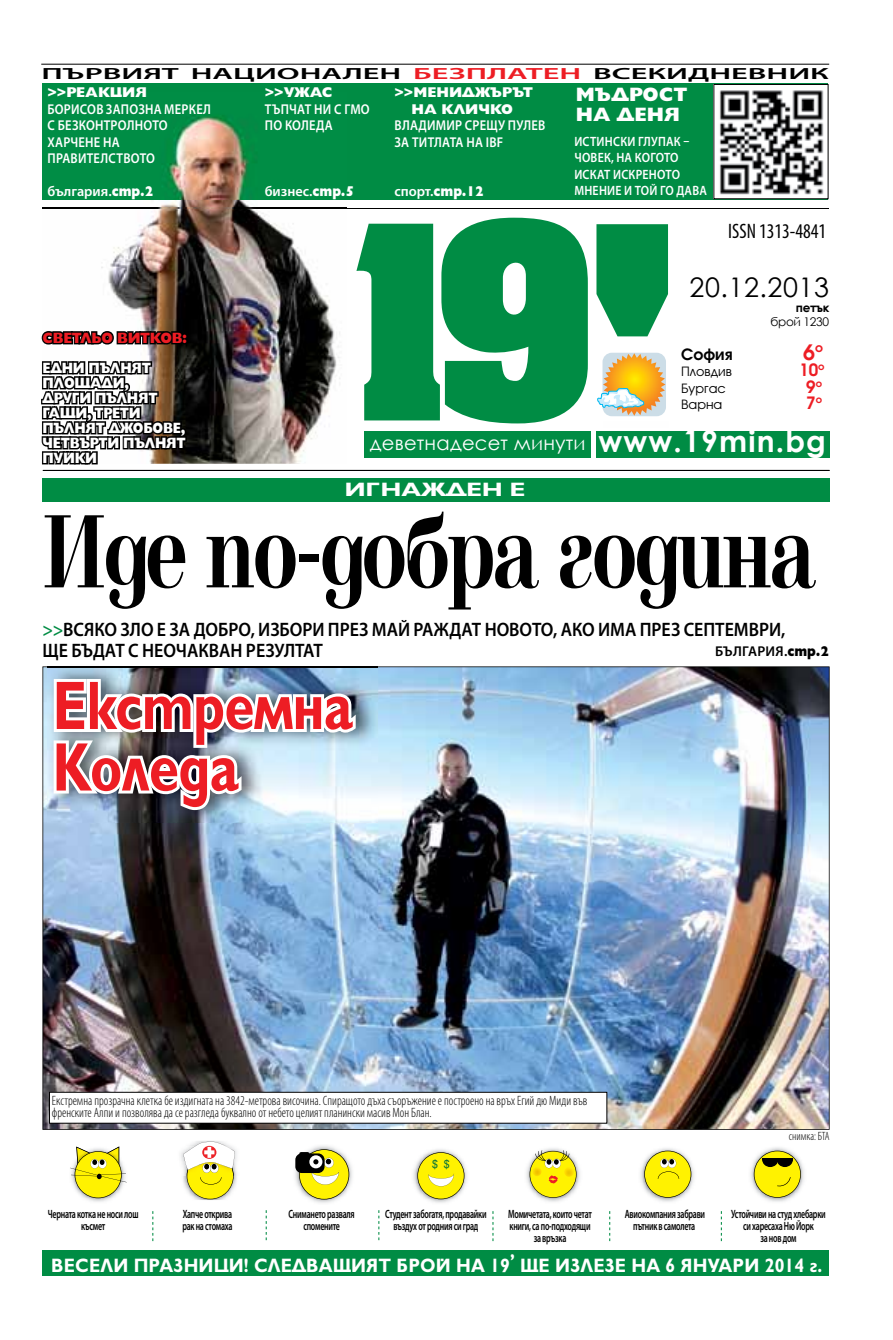
<style>
.page{position:relative;width:893px;height:1340px;background:#fff}
.page>*{position:absolute;margin:0;border:0;box-sizing:border-box;transform-origin:0 0}
.t1{font:700 108px "Elfin CYR";letter-spacing:-.025em;color:#000;scale:.74 1}
.t2{font:700 69px/61.5px "Gilt";letter-spacing:-.01em;color:#ed1d24;scale:.79 1}
.t3{font:27px "Century Gothic";letter-spacing:.02em;color:#000}
.t4{font:700 22.35px "Avanti CYR";color:#ed1d24}
.t5{font:condensed 21px "Myriad Pro";color:#000;scale:.95 1}
.t6{font:600 19.5px/21px "Myriad Pro";color:#000;scale:.92 1}
.t7{font:700 19.5px "Gilt";letter-spacing:.01em;color:#fff;scale:.91 1}
.t8{font:19.5px "Century Gothic";letter-spacing:.01em;color:#fff}
.t9{font:800 19.5px/19.5px "Gilt";color:#fff}
.t10{font:700 19.5px "Gilt";letter-spacing:-.01em;color:#fff;scale:1.3 1}
.t11{font:700 17.85px "Avanti CYR";color:#ed1d24}
.t12{font:700 16.35px "Avanti CYR";color:#000}
.t13{font:600 16.2px "Myriad Pro";color:#000;scale:2 1}
.t14{font:800 15px/15px "Gilt";letter-spacing:-.02em;color:#fff;scale:.86 1}
.t15{font:800 15px "Gilt";letter-spacing:-.02em;color:#ed1d24;scale:.93 1}
.t16{font:600 14.25px/16.5px "Myriad Pro";letter-spacing:.02em;color:#fff;scale:.88 1}
.t17{font:800 14.25px/16.5px "Gilt";color:#fff;text-align:center}
.t18{font:600 14.25px "Myriad Pro";letter-spacing:.02em;color:#fff}
.t19{font:600 14.25px "Myriad Pro";color:#fff}
.t20{font:600 14.25px "Myriad Pro";letter-spacing:.02em;color:#000}
.t21{font:300 condensed 13.5px/12px "Myriad Pro";color:#000;scale:.95 1}
.t22{font:600 13.5px/16.5px "Myriad Pro";letter-spacing:.02em;color:#fff;scale:.88 1}
.t23{font:13.35px "Avanti CYR";color:#000}
.t24{font:600 12px/12px "Myriad Pro";letter-spacing:-.03em;color:#000;text-align:center;scale:.66 1}
.t25{font:300 condensed 12px "Myriad Pro";color:#000;scale:.95 1}
.t26{font:12px "Century Gothic";letter-spacing:-.03em;color:#000}
.t27{font:700 12px "Century Gothic";letter-spacing:-.03em;color:#000}
.s1{color:#ed1d24}
.s2{font-family:"Gilt";font-weight:800}
.s3{font-weight:700;font-size:29.85px}
.s4{color:#008c44}
</style>
<div class="page">
<svg style="left:602px;top:353px;width:64px;height:63px"></svg>
<img style="left:603px;top:353px;width:62px;height:63px">
<svg style="left:597px;top:388px;width:47px;height:21px"></svg>
<svg style="left:596px;top:224px;width:72px;height:112px;background:#1e995a"></svg>
<hr style="left:43px;top:470px;width:786px;height:1px;background:#000">
<div style="left:364px;top:431px;width:465px;height:27px;background:#008c44"></div>
<div style="left:591px;top:426px;width:5px;height:34px;background:#fff"></div>
<hr style="left:43px;top:208px;width:786px;height:1px;background:#000">
<div style="left:43px;top:83px;width:785px;height:117px;background:#008c44"></div>
<svg style="left:356px;top:218px;width:232px;height:205px"></svg>
<hr style="left:41px;top:64px;width:788px;height:1px;background:#000">
<img style="left:43px;top:116px;width:304px;height:348px">
<img style="left:43px;top:208px;width:304px;height:1px">
<div style="left:714px;top:84px;width:114px;height:115px;background:#fff"></div>
<img style="left:719px;top:90px;width:105px;height:105px">
<svg style="left:41px;top:326px;width:147px;height:21px"></svg>
<div style="left:182px;top:333px;width:6px;height:7px;border:3px solid #000;border-radius:50%"></div>
<svg style="left:41px;top:356px;width:147px;height:115px"></svg>
<img style="left:42px;top:666px;width:788px;height:463px">
<img style="left:640px;top:1148px;width:54px;height:54px">
<svg style="left:644px;top:1150px;width:47px;height:47px;background:#e8df3a"></svg>
<img style="left:526px;top:1148px;width:54px;height:54px">
<svg style="left:529px;top:1150px;width:48px;height:47px;background:#e6d83e"></svg>
<img style="left:413px;top:1149px;width:54px;height:54px">
<img style="left:85px;top:1198px;width:27px;height:4px">
<svg style="left:70px;top:1146px;width:57px;height:52px"></svg>
<img style="left:295px;top:1146px;width:57px;height:57px">
<div style="left:295px;top:1153px;width:30px;height:19px;background:#000;border-radius:6px"></div>
<svg style="left:299px;top:1149px;width:50px;height:50px"></svg>
<svg style="left:152px;top:1211px;width:1px;height:30px"></svg>
<svg style="left:266px;top:1210px;width:1px;height:30px"></svg>
<svg style="left:378px;top:1210px;width:1px;height:30px"></svg>
<svg style="left:493px;top:1211px;width:1px;height:30px"></svg>
<svg style="left:609px;top:1211px;width:1px;height:30px"></svg>
<svg style="left:721px;top:1211px;width:1px;height:30px"></svg>
<img style="left:235px;top:1175px;width:2px;height:10px">
<img style="left:181px;top:1149px;width:56px;height:26px">
<svg style="left:183px;top:1141px;width:52px;height:58px"></svg>
<img style="left:47px;top:668px;width:330px;height:154px">
<img style="left:47px;top:666px;width:330px;height:2px">
<img style="left:51px;top:676px;width:310px;height:137px">
<img style="left:750px;top:1147px;width:54px;height:55px">
<svg style="left:754px;top:1150px;width:47px;height:47px;background:#d5cd32"></svg>
<hr style="left:762px;top:1158px;width:31px;height:1px;background:#000">
<div style="left:49px;top:1092px;width:558px;height:31px;background:#fff"></div>
<div style="left:49px;top:1091px;width:558px;height:32px;border:1px solid #000"></div>
<div style="left:42px;top:478px;width:787px;height:23px;background:#008c44"></div>
<div style="left:42px;top:1250px;width:787px;height:26px;background:#008c44"></div>
<svg style="left:417px;top:1152px;width:47px;height:47px;background:#ede542"></svg>
<h3 class="t13" style="left:42px;top:63px;width:395px">ПЪРВИЯТ НАЦИОНАЛЕН <span class="s1">БЕЗПЛАТЕН</span> ВСЕКИДНЕВНИК</h3>
<p class="t17" style="left:47px;top:84px;width:101px">&gt;&gt;РЕАКЦИЯ</p>
<p class="t16" style="left:48px;top:100px;width:187px">БОРИСОВ ЗАПОЗНА МЕРКЕЛ<br>С БЕЗКОНТРОЛНОТО<br>ХАРЧЕНЕ НА<br>ПРАВИТЕЛСТВОТО</p>
<p class="t19" style="left:47px;top:182px;width:108px">българия.<span class="s2">стр.2</span></p>
<p class="t15" style="left:43px;top:329px;width:157px">СВЕТЛЬО ВИТКОВ:</p>
<p class="t14" style="left:43px;top:360px;width:168px">ЕДНИ ПЪЛНЯТ<br>ПЛОЩАДИ,<br>ДРУГИ ПЪЛНЯТ<br>ГАЩИ, ТРЕТИ<br>ПЪЛНЯТ ДЖОБОВЕ,<br>ЧЕТВЪРТИ ПЪЛНЯТ<br>ПУЙКИ</p>
<p class="t17" style="left:265px;top:84px;width:69px">&gt;&gt;УЖАС</p>
<p class="t16" style="left:265px;top:100px;width:121px">ТЪПЧАТ НИ С ГМО<br>ПО КОЛЕДА</p>
<p class="t18" style="left:265px;top:182px;width:91px">бизнес.<span class="s2">стр.5</span></p>
<p class="t17" style="left:394px;top:84px;width:140px">&gt;&gt;МЕНИДЖЪРЪТ<br>НА КЛИЧКО</p>
<p class="t16" style="left:394px;top:117px;width:173px">ВЛАДИМИР СРЕЩУ ПУЛЕВ<br>ЗА ТИТЛАТА НА IBF</p>
<p class="t18" style="left:394px;top:182px;width:91px">спорт.<span class="s2">стр.12</span></p>
<h3 class="t9" style="left:576px;top:85px;width:113px">МЪДРОСТ<br>НА ДЕНЯ</h3>
<p class="t22" style="left:574px;top:133px;width:152px">ИСТИНСКИ ГЛУПАК –<br>ЧОВЕК, НА КОГОТО<br>ИСКАТ ИСКРЕНОТО<br>МНЕНИЕ И ТОЙ ГО ДАВА</p>
<h3 class="t5" style="left:728px;top:218px;width:104px">ISSN 1313-4841</h3>
<h3 class="t3" style="left:690px;top:268px;width:141px">20.12.2013</h3>
<p class="t27" style="left:796px;top:298px;width:35px">петък</p>
<p class="t26" style="left:771px;top:313px;width:60px">брой 1230</p>
<h3 class="t12" style="left:681px;top:344px;width:53px">София</h3>
<h3 class="t4" style="left:803px;top:338px;width:21px">6<sup>о</sup></h3>
<p class="t23" style="left:681px;top:364px;width:52px">Пловдив</p>
<h3 class="t11" style="left:799px;top:359px;width:27px">10<sup>о</sup></h3>
<p class="t23" style="left:681px;top:380px;width:46px">Бургас</p>
<h3 class="t11" style="left:806px;top:375px;width:17px">9<sup>о</sup></h3>
<p class="t23" style="left:681px;top:397px;width:43px">Варна</p>
<h3 class="t11" style="left:806px;top:392px;width:17px">7<sup>о</sup></h3>
<h3 class="t8" style="left:370px;top:429px;width:458px">деветнадесет минути <span class="s3">www.19min.bg</span></h3>
<h3 class="t10" style="left:344px;top:479px;width:141px">ИГНАЖДЕН Е</h3>
<h1 class="t1" style="left:43px;top:493px;width:1048px">Иде по-добра година</h1>
<h3 class="t6" style="left:42px;top:618px;width:809px"><span class="s4">&gt;&gt;</span>ВСЯКО ЗЛО Е ЗА ДОБРО, ИЗБОРИ ПРЕЗ МАЙ РАЖДАТ НОВОТО, АКО ИМА ПРЕЗ СЕПТЕМВРИ,<br>ЩЕ БЪДАТ С НЕОЧАКВАН РЕЗУЛТАТ</h3>
<p class="t20" style="left:715px;top:642px;width:115px">БЪЛГАРИЯ.<span class="s2">стр.2</span></p>
<h2 class="t2" style="left:53px;top:676px;width:381px">Екстремна<br>Коледа</h2>
<p class="t21" style="left:52px;top:1094px;width:565px">Екстремна прозрачна клетка бе издигната на 3842-метрова височина. Спиращото дъха съоръжение е построено на връх Егий дю Миди във френските Алпи и позволява да се разгледа буквално от небето целият планински масив Мон Блан.</p>
<p class="t25" style="left:789px;top:1129px;width:44px">снимка: БТА</p>
<p class="t24" style="left:48px;top:1207px;width:139px">Черната котка не носи лош късмет</p>
<p class="t24" style="left:182px;top:1207px;width:78px;text-align:left">Хапче открива рак на стомаха</p>
<p class="t24" style="left:289px;top:1207px;width:102px">Снимането разваля спомените</p>
<p class="t24" style="left:385px;top:1207px;width:155px">Студент забогатя, продавайки въздух от родния си град</p>
<p class="t24" style="left:508px;top:1207px;width:128px">Момичетата, които четат книги, са по-подходящи за връзка</p>
<p class="t24" style="left:625px;top:1207px;width:123px">Авиокомпания забрави пътник в самолета</p>
<p class="t24" style="left:731px;top:1207px;width:145px">Устойчиви на студ хлебарки си харесаха Ню Йорк<br>за нов дом</p>
<h3 class="t7" style="left:510px;top:1238px;width:7px">‘</h3>
<h3 class="t7" style="left:51px;top:1253px;width:506px">ВЕСЕЛИ ПРАЗНИЦИ! СЛЕДВАЩИЯТ БРОЙ НА 19</h3>
<h3 class="t7" style="left:520px;top:1253px;width:333px">ЩЕ ИЗЛЕЗЕ НА 6 ЯНУАРИ 2014 г.</h3>
</div>
